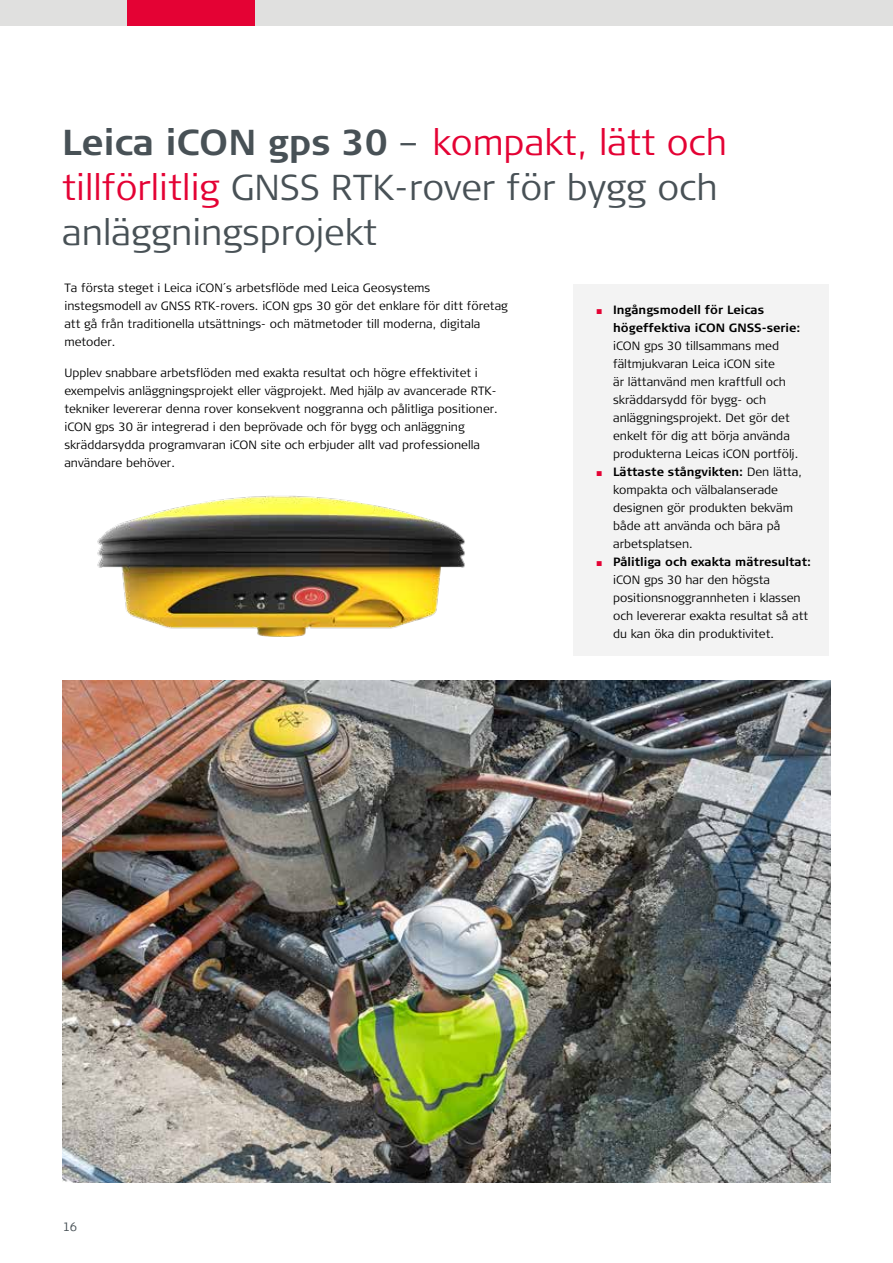
<style>
.page{position:relative;width:893px;height:1263px;background:#fff}
.page>*{position:absolute;margin:0;border:0;box-sizing:border-box;transform-origin:0 0}
.t1{font:300 36px/45px "Signa Column";color:#485156}
.t2{font:300 12px/18px "Signa Column";color:#000}
.t3{font:700 12px/18px "Signa Column";color:#000}
.t4{font:300 12px "Signa Column";color:#485156}
.s1{font-weight:700}
.s2{color:#e40234}
.s3{font-family:"Arial";font-weight:400;font-size:10.5px;color:#e40234}
</style>
<div class="page">
<div style="left:0;top:0;width:893px;height:26px;background:#e0e0df"></div>
<div style="left:128px;top:0;width:127px;height:26px;background:#e40234"></div>
<div style="left:573px;top:284px;width:255px;height:372px;background:#f3f3f3"></div>
<img style="left:62px;top:680px;width:769px;height:502px">
<img style="left:97px;top:495px;width:368px;height:142px">
<h1 class="t1" style="left:62px;top:120px;width:666px"><span class="s1">Leica iCON gps 30</span> – <span class="s2">kompakt, lätt och tillförlitlig</span> GNSS RTK-rover för bygg och anläggningsprojekt</h1>
<p class="t2" style="left:64px;top:279px;width:445px">Ta första steget i Leica iCON´s arbetsflöde med Leica Geosystems instegsmodell av GNSS RTK-rovers. iCON gps 30 gör det enklare för ditt företag att gå från traditionella utsättnings- och mätmetoder till moderna, digitala metoder.</p>
<p class="t2" style="left:64px;top:364px;width:435px">Upplev snabbare arbetsflöden med exakta resultat och högre effektivitet i exempelvis anläggningsprojekt eller vägprojekt. Med hjälp av avancerade RTK&shy;tekniker levererar denna rover konsekvent noggranna och pålitliga positioner. iCON gps 30 är integrerad i den beprövade och för bygg och anläggning skräddarsydda programvaran iCON site och erbjuder allt vad professionella användare behöver.</p>
<p class="t3" style="left:613px;top:301px;width:189px;text-indent:-17px"><span class="s3">■</span> Ingångsmodell för Leicas högeffektiva iCON GNSS-serie:</p>
<p class="t2" style="left:613px;top:337px;width:187px">iCON gps 30 tillsammans med fältmjukvaran Leica iCON site<br>är lättanvänd men kraftfull och skräddarsydd för bygg- och anläggningsprojekt. Det gör det enkelt för dig att börja använda produkterna Leicas iCON portfölj.</p>
<p class="t2" style="left:613px;top:463px;width:190px;text-indent:-17px"><span class="s3">■</span> <span class="s1">Lättaste stångvikten:</span> Den lätta, kompakta och välbalanserade designen gör produkten bekväm både att använda och bära på arbetsplatsen.</p>
<p class="t2" style="left:613px;top:553px;width:200px;text-indent:-17px"><span class="s3">■</span> <span class="s1">Pålitliga och exakta mätresultat: </span>iCON gps 30 har den högsta positionsnoggrannheten i klassen och levererar exakta resultat så att du kan öka din produktivitet.</p>
<p class="t4" style="left:63px;top:1219px;width:16px">16</p>
</div>
